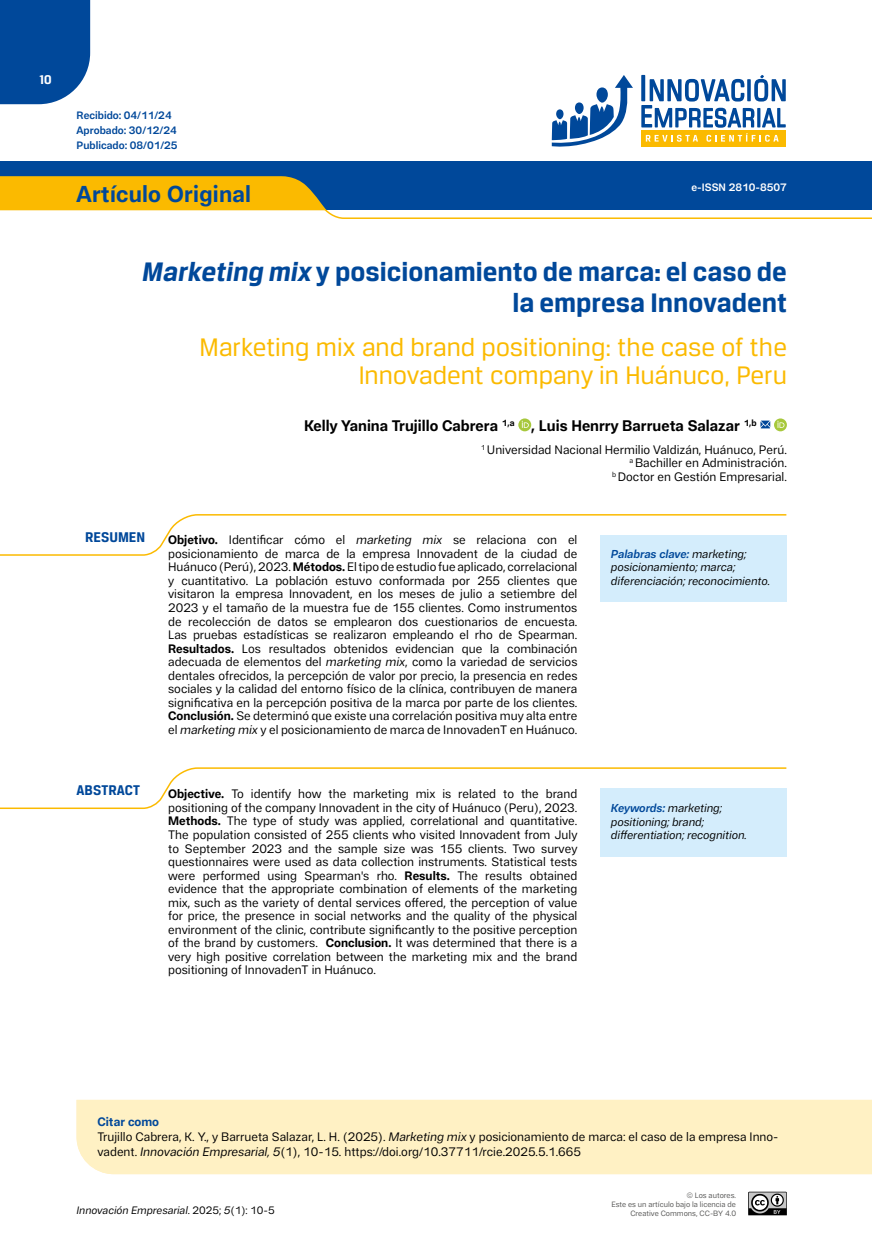
<style>
.page{position:relative;width:872px;height:1255px;background:#fff}
.page>*{position:absolute;margin:0;border:0;box-sizing:border-box;transform-origin:0 0}
.t1{font:700 28.5px/31.5px "Breuer Text";color:#00489a;text-align:right}
.t2{font:27px/28.5px "Breuer Text";color:#fbba00;text-align:right}
.t3{font:700 22.5px "Cabrion";letter-spacing:.01em;color:#00489a}
.t4{font:700 15px "Cabrion";color:#000}
.t5{font:700 15px "Breuer Text";color:#00489a}
.t6{font:700 13.5px "Breuer Text";color:#fff}
.t7{font:12px/13.5px "Cabrion";color:#000;text-align:justify}
.t8{font:italic 11.25px/13.5px "Cabrion";color:#000}
.t9{font:600 10.5px/15px "Cabrion";color:#00489a}
.t10{font:italic 10.5px "Cabrion";color:#000}
.t11{font:600 10.5px "Cabrion";color:#fff}
.t12{font:7.5px/9px "Cabrion";color:#575756;text-align:right}
.s1{font-style:italic}
.s2{font-weight:700}
.s3{font-weight:600;color:#00489a}
.s4{font-weight:700;color:#00489a}
.s5{font-style:normal}
</style>
<div class="page">
<div style="left:0;top:161px;width:872px;height:49px;background:#00489a"></div>
<svg style="left:0;top:176px;width:872px;height:43px"></svg>
<div style="left:641px;top:130px;width:144px;height:17px;background:#fbba00"></div>
<svg style="left:552px;top:75px;width:81px;height:72px"></svg>
<svg style="left:641px;top:75px;width:144px;height:67px"></svg>
<div style="left:77px;top:1099px;width:795px;height:75px;background:#fff1c4"></div>
<svg style="left:748px;top:1191px;width:39px;height:24px"></svg>
<div style="left:0;top:0;width:90px;height:104px;background:#00489a"></div>
<svg style="left:518px;top:418px;width:13px;height:13px"></svg>
<svg style="left:522px;top:421px;width:7px;height:7px"></svg>
<svg style="left:760px;top:420px;width:10px;height:8px"></svg>
<svg style="left:774px;top:418px;width:13px;height:13px"></svg>
<svg style="left:777px;top:421px;width:7px;height:7px"></svg>
<svg style="left:0;top:514px;width:787px;height:87px"></svg>
<svg style="left:0;top:767px;width:787px;height:89px"></svg>
<p class="t6" style="left:39px;top:72px;width:14px">10</p>
<p class="t9" style="left:77px;top:108px;width:103px">Recibido: 04/11/24<br>Aprobado: 30/12/24<br>Publicado: 08/01/25</p>
<h3 class="t3" style="left:77px;top:180px;width:176px">Artículo Original</h3>
<p class="t11" style="left:691px;top:180px;width:97px">e-ISSN 2810-8507</p>
<h1 class="t1" style="left:141px;top:255px;width:647px"><span class="s1">Marketingmix</span> y posicionamiento de marca: el caso de la empresa Innovadent</h1>
<h2 class="t2" style="left:200px;top:332px;width:589px">Marketing mix and brand positioning: the case of the<br>Innovadent company in Huánuco, Peru</h2>
<p class="t4" style="left:304px;top:417px;width:454px">Kelly Yanina Trujillo Cabrera <sup>1,a</sup> , Luis Henrry Barrueta Salazar <sup>1,b</sup></p>
<p class="t7" style="left:481px;top:442px;width:308px;text-align:right"><sup>1</sup> Universidad Nacional Hermilio Valdizán, Huánuco, Perú. <sup>a</sup> Bachiller en Administración.<br><sup>b</sup> Doctor en Gestión Empresarial.</p>
<p class="t5" style="left:85px;top:528px;width:62px">RESUMEN</p>
<p class="t5" style="left:77px;top:781px;width:65px">ABSTRACT</p>
<p class="t7" style="left:168px;top:533px;width:411px"><span class="s2">Objetivo.</span> Identificar cómo el <span class="s1">marketing mix</span> se relaciona con el posicionamiento de marca de la empresa Innovadent de la ciudad de Huánuco (Perú), 2023. <span class="s2">Métodos.</span> El tipo de estudio fue aplicado, correlacional y cuantitativo. La población estuvo conformada por 255 clientes que visitaron la empresa Innovadent, en los meses de julio a setiembre del 2023 y el tamaño de la muestra fue de 155 clientes. Como instrumentos de recolección de datos se emplearon dos cuestionarios de encuesta.<br>Las pruebas estadísticas se realizaron empleando el rho de Spearman.<br><span class="s2">Resultados.</span> Los resultados obtenidos evidencian que la combinación adecuada de elementos del <span class="s1">marketing mix</span>, como la variedad de servicios dentales ofrecidos, la percepción de valor por precio, la presencia en redes sociales y la calidad del entorno físico de la clínica, contribuyen de manera significativa en la percepción positiva de la marca por parte de los clientes.<br><span class="s2">Conclusión.</span> Se determinó que existe una correlación positiva muy alta entre el <span class="s1">marketing mix</span> y el posicionamiento de marca de InnovadenT en Huánuco.</p>
<p class="t7" style="left:168px;top:787px;width:411px"><span class="s2">Objective.</span> To identify how the marketing mix is related to the brand positioning of the company Innovadent in the city of Huánuco (Peru), 2023.<br><span class="s2">Methods.</span> The type of study was applied, correlational and quantitative.<br>The population consisted of 255 clients who visited Innovadent from July to September 2023 and the sample size was 155 clients. Two survey questionnaires were used as data collection instruments. Statistical tests were performed using Spearman's rho. <span class="s2">Results.</span> The results obtained evidence that the appropriate combination of elements of the marketing mix, such as the variety of dental services offered, the perception of value for price, the presence in social networks and the quality of the physical environment of the clinic, contribute significantly to the positive perception of the brand by customers. <span class="s2">Conclusion.</span> It was determined that there is a very high positive correlation between the marketing mix and the brand positioning of InnovadenT in Huánuco.</p>
<p class="t8" style="left:611px;top:546px;width:161px"><span class="s3">Palabras clave:</span> marketing; posicionamiento; marca; diferenciación; reconocimiento.</p>
<p class="t8" style="left:611px;top:801px;width:137px"><span class="s3">Keywords:</span> marketing; positioning; brand; differentiation; recognition.</p>
<p class="t7" style="left:97px;top:1113px;width:682px;line-height:15px;text-align:left"><span class="s4">Citar como<br></span>Trujillo Cabrera, K. Y., y Barrueta Salazar, L. H. (2025). <span class="s1">Marketing mix</span> y posicionamiento de marca: el caso de la empresa Inno&shy;vadent. <span class="s1">Innovación Empresarial, 5</span>(1), 10-15. https://doi.org/10.37711/rcie.2025.5.1.665</p>
<p class="t10" style="left:77px;top:1203px;width:200px">Innovación Empresarial<span class="s5">. 2025;</span> 5<span class="s5">(1): 10-5</span></p>
<p class="t12" style="left:611px;top:1190px;width:126px">© Los autores.<br>Este es un artículo bajo la licencia de<br>Creative Commons, CC-BY 4.0</p>
</div>
